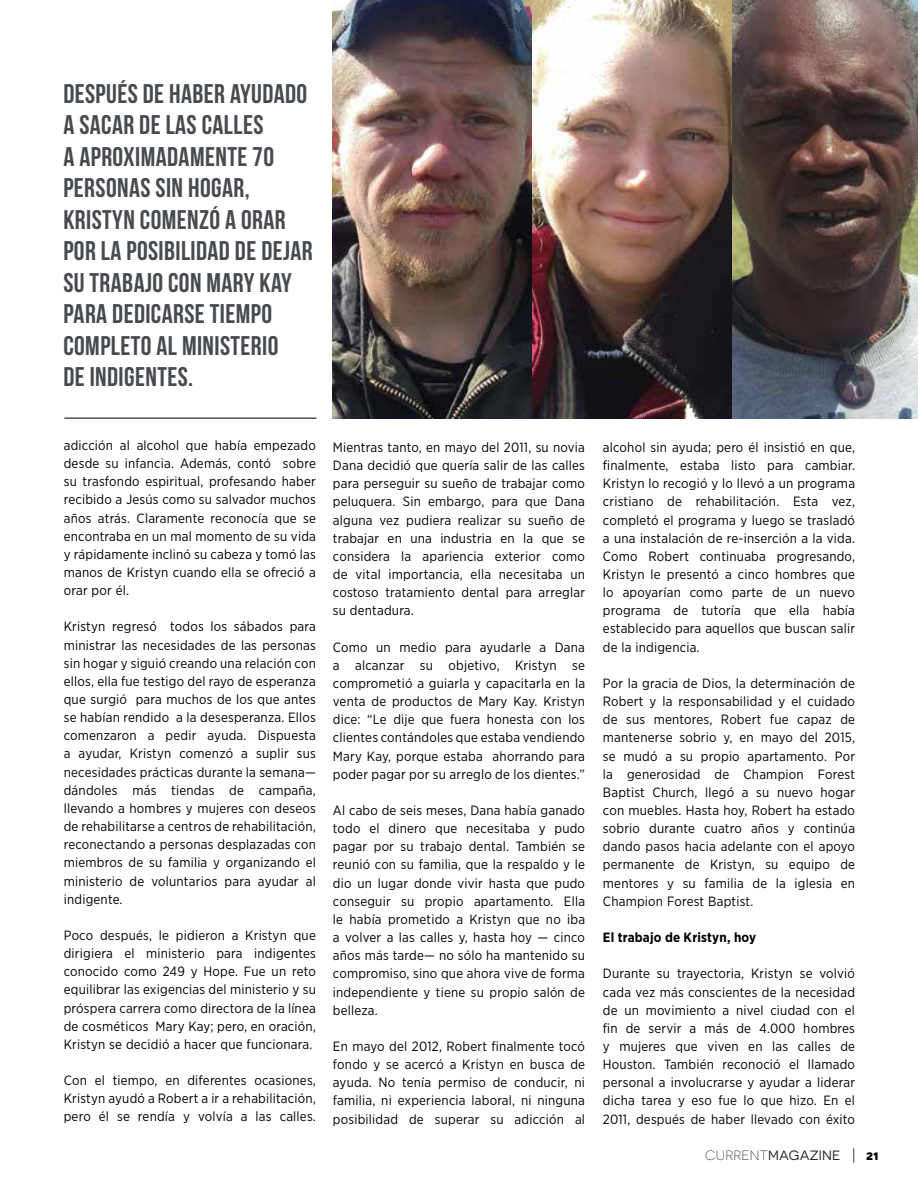
<style>
.page{position:relative;width:918px;height:1188px;background:#fff}
.page>*{position:absolute;margin:0;border:0;box-sizing:border-box;transform-origin:0 0}
.t1{font:27px/31.5px "Bebas Neue";letter-spacing:.015em;color:#474b4f}
.t2{font:13.5px "Novecentosanswide";letter-spacing:.015em;color:#25292c}
.t3{font:700 13.5px "Novecentosanswide";color:#000}
.t4{font:13.35px/18.1px "Gotham Narrow";letter-spacing:.015em;color:#000;text-align:justify}
.t5{font:700 13.35px "Gotham Narrow";letter-spacing:.015em;color:#000}
.s1{font-weight:300}
</style>
<div class="page">
<svg style="left:853px;top:1148px;width:1px;height:15px"></svg>
<img style="left:333px;top:0;width:199px;height:418px">
<img style="left:532px;top:0;width:200px;height:418px">
<img style="left:732px;top:0;width:186px;height:418px">
<hr style="left:64px;top:418px;width:252px;height:1px;background:#000">
<h1 class="t1" style="left:63px;top:77px;width:251px">DESPUÉS DE HABER AYUDADO<br>A SACAR DE LAS CALLES<br>A APROXIMADAMENTE 70<br>PERSONAS SIN HOGAR,<br>KRISTYN COMENZÓ A ORAR<br>POR LA POSIBILIDAD DE DEJAR<br>SU TRABAJO CON MARY KAY<br>PARA DEDICARSE TIEMPO<br>COMPLETO AL MINISTERIO<br>DE INDIGENTES.</h1>
<p class="t4" style="left:64px;top:436px;width:254px">adicción al alcohol que había empezado desde su infancia. Además, contó sobre su trasfondo espiritual, profesando haber recibido a Jesús como su salvador muchos años atrás. Claramente reconocía que se encontraba en un mal momento de su vida y rápidamente inclinó su cabeza y tomó las manos de Kristyn cuando ella se ofreció a orar por él.</p>
<p class="t4" style="left:64px;top:617px;width:254px">Kristyn regresó todos los sábados para ministrar las necesidades de las personas sin hogar y siguió creando una relación con ellos, ella fue testigo del rayo de esperanza que surgió para muchos de los que antes se habían rendido a la desesperanza. Ellos comenzaron a pedir ayuda. Dispuesta a ayudar, Kristyn comenzó a suplir sus necesidades prácticas durante la semana— dándoles más tiendas de campaña, llevando a hombres y mujeres con deseos de rehabilitarse a centros de rehabilitación, reconectando a personas desplazadas con miembros de su familia y organizando el ministerio de voluntarios para ayudar al indigente.</p>
<p class="t4" style="left:64px;top:926px;width:254px">Poco después, le pidieron a Kristyn que dirigiera el ministerio para indigentes conocido como 249 y Hope. Fue un reto equilibrar las exigencias del ministerio y su próspera carrera como directora de la línea de cosméticos Mary Kay; pero, en oración, Kristyn se decidió a hacer que funcionara.</p>
<p class="t4" style="left:64px;top:1071px;width:254px">Con el tiempo, en diferentes ocasiones, Kristyn ayudó a Robert a ir a rehabilitación, pero él se rendía y volvía a las calles.</p>
<p class="t4" style="left:333px;top:438px;width:254px">Mientras tanto, en mayo del 2011, su novia Dana decidió que quería salir de las calles para perseguir su sueño de trabajar como peluquera. Sin embargo, para que Dana alguna vez pudiera realizar su sueño de trabajar en una industria en la que se considera la apariencia exterior como de vital importancia, ella necesitaba un costoso tratamiento dental para arreglar su dentadura.</p>
<p class="t4" style="left:333px;top:638px;width:254px">Como un medio para ayudarle a Dana a alcanzar su objetivo, Kristyn se comprometió a guiarla y capacitarla en la venta de productos de Mary Kay. Kristyn dice: “Le dije que fuera honesta con los clientes contándoles que estaba vendiendo Mary Kay, porque estaba ahorrando para poder pagar por su arreglo de los dientes.”</p>
<p class="t4" style="left:333px;top:801px;width:254px">Al cabo de seis meses, Dana había ganado todo el dinero que necesitaba y pudo pagar por su trabajo dental. También se reunió con su familia, que la respaldo y le dio un lugar donde vivir hasta que pudo conseguir su propio apartamento. Ella le había prometido a Kristyn que no iba a volver a las calles y, hasta hoy — cinco años más tarde— no sólo ha mantenido su compromiso, sino que ahora vive de forma independiente y tiene su propio salón de belleza.</p>
<p class="t4" style="left:333px;top:1037px;width:254px">En mayo del 2012, Robert finalmente tocó fondo y se acercó a Kristyn en busca de ayuda. No tenía permiso de conducir, ni familia, ni experiencia laboral, ni ninguna posibilidad de superar su adicción al</p>
<p class="t4" style="left:603px;top:438px;width:254px">alcohol sin ayuda; pero él insistió en que, finalmente, estaba listo para cambiar.<br>Kristyn lo recogió y lo llevó a un programa cristiano de rehabilitación. Esta vez, completó el programa y luego se trasladó a una instalación de re-inserción a la vida.<br>Como Robert continuaba progresando, Kristyn le presentó a cinco hombres que lo apoyarían como parte de un nuevo programa de tutoría que ella había establecido para aquellos que buscan salir de la indigencia.</p>
<p class="t4" style="left:603px;top:674px;width:254px">Por la gracia de Dios, la determinación de Robert y la responsabilidad y el cuidado de sus mentores, Robert fue capaz de mantenerse sobrio y, en mayo del 2015, se mudó a su propio apartamento. Por la generosidad de Champion Forest Baptist Church, llegó a su nuevo hogar con muebles. Hasta hoy, Robert ha estado sobrio durante cuatro años y continúa dando pasos hacia adelante con el apoyo permanente de Kristyn, su equipo de mentores y su familia de la iglesia en Champion Forest Baptist.</p>
<p class="t5" style="left:603px;top:929px;width:155px">El trabajo de Kristyn, hoy</p>
<p class="t4" style="left:603px;top:964px;width:254px">Durante su trayectoria, Kristyn se volvió cada vez más conscientes de la necesidad de un movimiento a nivel ciudad con el fin de servir a más de 4.000 hombres y mujeres que viven en las calles de Houston. También reconoció el llamado personal a involucrarse y ayudar a liderar dicha tarea y eso fue lo que hizo. En el 2011, después de haber llevado con éxito</p>
<p class="t2" style="left:705px;top:1147px;width:137px"><span class="s1">CURRENT</span>MAGAZINE</p>
<p class="t3" style="left:866px;top:1147px;width:14px">21</p>
</div>
